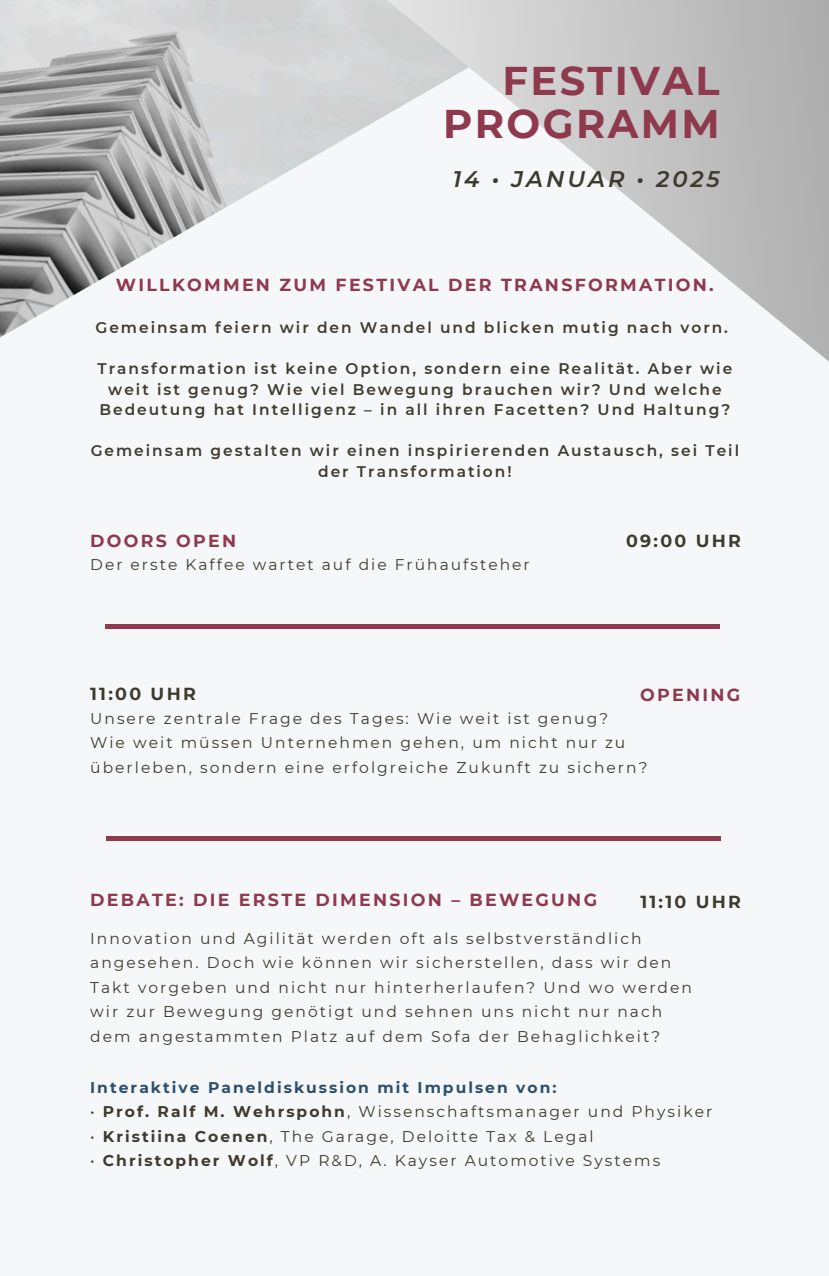
<style>
.page{position:relative;width:829px;height:1276px;background:#f6f7f9}
.page>*{position:absolute;margin:0;border:0;box-sizing:border-box;transform-origin:0 0}
.t1{font:700 40.05px/42.3px "Montserrat";letter-spacing:.06em;color:#8f394f;text-align:right}
.t2{font:italic 600 22.5px "Montserrat";letter-spacing:.13em;color:#3e3a2f}
.t3{font:700 17.32px "Montserrat";letter-spacing:.13em;color:#8f394f}
.t4{font:700 17.32px "Montserrat";letter-spacing:.13em;color:#3e3a2f}
.t5{font:15.53px/24.5px "Montserrat";letter-spacing:.13em;color:#3e3a2f}
.t6{font:700 15.53px "Montserrat";letter-spacing:.13em;color:#2b4f6d}
.t7{font:600 15.3px/20.5px "Montserrat";letter-spacing:.13em;color:#3e3a2f;text-align:center}
.s1{font-weight:700}
</style>
<div class="page">
<img style="left:0;top:0;width:169px;height:338px">
<svg style="left:169px;top:0;width:660px;height:362px"></svg>
<hr style="left:105px;top:625px;width:614px;height:3px;background:#8f394f">
<hr style="left:106px;top:837px;width:614px;height:3px;background:#8f394f">
<h1 class="t1" style="left:443px;top:60px;width:278px">FESTIVAL<br>PROGRAMM</h1>
<h2 class="t2" style="left:453px;top:165px;width:268px">14 • JANUAR • 2025</h2>
<p class="t3" style="left:116px;top:274px;width:599px">WILLKOMMEN ZUM FESTIVAL DER TRANSFORMATION.</p>
<p class="t7" style="left:95px;top:318px;width:634px">Gemeinsam feiern wir den Wandel und blicken mutig nach vorn.</p>
<p class="t7" style="left:98px;top:359px;width:636px">Transformation ist keine Option, sondern eine Realität. Aber wie weit ist genug? Wie viel Bewegung brauchen wir? Und welche<br>Bedeutung hat Intelligenz – in all ihren Facetten? Und Haltung?</p>
<p class="t7" style="left:91px;top:440px;width:650px">Gemeinsam gestalten wir einen inspirierenden Austausch, sei Teil der Transformation!</p>
<h3 class="t3" style="left:90px;top:530px;width:147px">DOORS OPEN</h3>
<h3 class="t5" style="left:90px;top:552px;width:441px">Der erste Kaffee wartet auf die Frühaufsteher</h3>
<p class="t4" style="left:626px;top:530px;width:116px">09:00 UHR</p>
<p class="t4" style="left:90px;top:683px;width:107px">11:00 UHR</p>
<h3 class="t3" style="left:640px;top:684px;width:101px">OPENING</h3>
<p class="t5" style="left:90px;top:706px;width:558px">Unsere zentrale Frage des Tages: Wie weit ist genug?<br>Wie weit müssen Unternehmen gehen, um nicht nur zu überleben, sondern eine erfolgreiche Zukunft zu sichern?</p>
<p class="t3" style="left:90px;top:889px;width:508px">DEBATE: DIE ERSTE DIMENSION – BEWEGUNG</p>
<h3 class="t4" style="left:640px;top:891px;width:102px">11:10 UHR</h3>
<h3 class="t5" style="left:90px;top:926px;width:603px">Innovation und Agilität werden oft als selbstverständlich angesehen. Doch wie können wir sicherstellen, dass wir den Takt vorgeben und nicht nur hinterherlaufen? Und wo werden wir zur Bewegung genötigt und sehnen uns nicht nur nach dem angestammten Platz auf dem Sofa der Behaglichkeit?</h3>
<h3 class="t6" style="left:90px;top:1077px;width:468px">Interaktive Paneldiskussion mit Impulsen von:</h3>
<p class="t5" style="left:90px;top:1099px;width:623px">• <span class="s1">Prof. Ralf M. Wehrspohn</span>, Wissenschaftsmanager und Physiker</p>
<p class="t5" style="left:90px;top:1124px;width:505px">• <span class="s1">Kristiina Coenen</span>, The Garage, Deloitte Tax &amp; Legal</p>
<p class="t5" style="left:90px;top:1148px;width:571px">• <span class="s1">Christopher Wolf</span>, VP R&amp;D, A. Kayser Automotive Systems</p>
</div>
